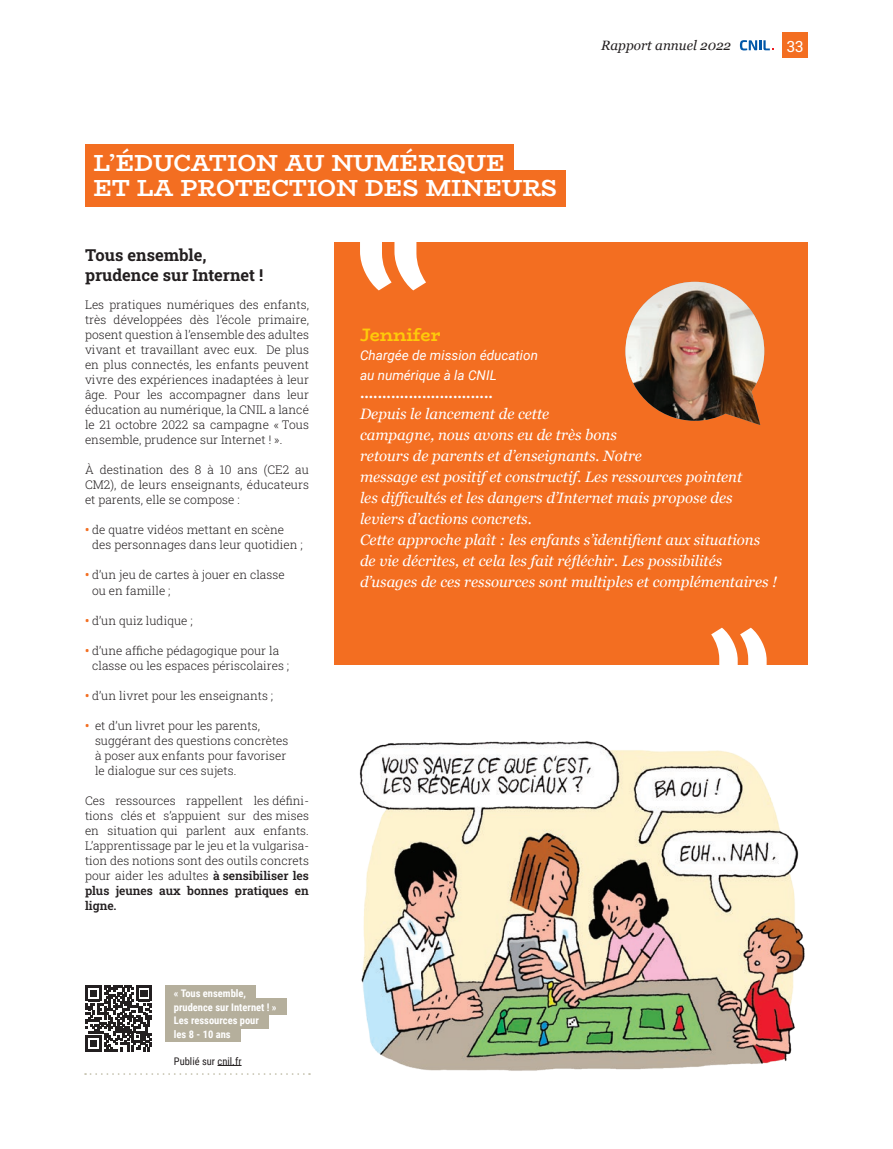
<style>
.page{position:relative;width:893px;height:1149px;background:#fff}
.page>*{position:absolute;margin:0;border:0;box-sizing:border-box;transform-origin:0 0}
.t1{font:700 23.25px/25.5px "Bio Rhyme";color:#fff}
.t2{font:700 18px "Bio Rhyme";color:#feca0a}
.t3{font:700 16.5px/19.5px "Roboto Slab";color:#231f20}
.t4{font:15.45px "Roboto Slab";color:#fff}
.t5{font:italic 15px/21px "Georgia";color:#fff}
.t6{font:italic 13.5px/19.5px "Roboto";color:#fff}
.t7{font:700 13.5px "Georgia";color:#fff}
.t8{font:italic 13.5px "Georgia";color:#231f20}
.t9{font:300 12px/15px "Roboto Slab";color:#231f20}
.t10{font:700 10.5px/13.5px "Roboto Condensed";color:#fff}
.t11{font:10.5px "Roboto Condensed";color:#231f20}
.s1{font-weight:700;color:#f36e21}
.s2{font-weight:600}
</style>
<div class="page">
<div style="left:782px;top:33px;width:26px;height:25px;background:#f36e21"></div>
<svg style="left:740px;top:40px;width:34px;height:10px"></svg>
<div style="left:85px;top:145px;width:428px;height:36px;background:#f36e21"></div>
<div style="left:85px;top:170px;width:481px;height:36px;background:#f36e21"></div>
<div style="left:334px;top:243px;width:474px;height:422px;background:#f36e21"></div>
<img style="left:359px;top:741px;width:446px;height:330px">
<svg style="left:360px;top:242px;width:66px;height:48px"></svg>
<svg style="left:711px;top:627px;width:56px;height:38px"></svg>
<img style="left:625px;top:282px;width:139px;height:143px">
<div style="left:165px;top:984px;width:91px;height:17px;background:#b5af9c"></div>
<div style="left:165px;top:998px;width:121px;height:17px;background:#b5af9c"></div>
<div style="left:165px;top:1011px;width:104px;height:17px;background:#b5af9c"></div>
<div style="left:165px;top:1025px;width:75px;height:17px;background:#b5af9c"></div>
<svg style="left:86px;top:985px;width:66px;height:66px"></svg>
<svg style="left:85px;top:1073px;width:225px;height:1px"></svg>
<h1 class="t1" style="left:94px;top:149px;width:465px">L’ÉDUCATION AU NUMÉRIQUE<br>ET LA PROTECTION DES MINEURS</h1>
<p class="t8" style="left:601px;top:38px;width:132px">Rapport annuel 2022</p>
<p class="t4" style="left:787px;top:36px;width:18px">33</p>
<h3 class="t3" style="left:85px;top:245px;width:180px">Tous ensemble, prudence sur Internet !</h3>
<p class="t9" style="left:85px;top:297px;width:225px;text-align:justify">Les pratiques numériques des enfants, très développées dès l’école primaire, posent question à l’ensemble des adultes vivant et travaillant avec eux. De plus en plus connectés, les enfants peuvent vivre des expériences inadaptées à leur âge. Pour les accompagner dans leur éducation au numérique, la CNIL a lancé le 21 octobre 2022 sa campagne « Tous ensemble, prudence sur Internet ! ».</p>
<p class="t9" style="left:85px;top:462px;width:225px;text-align:justify">À destination des 8 à 10 ans (CE2 au CM2), de leurs enseignants, éducateurs et parents, elle se compose :</p>
<p class="t9" style="left:92px;top:522px;width:212px;text-indent:-7px"><span class="s1">•</span> de quatre vidéos mettant en scène des personnages dans leur quotidien ;</p>
<p class="t9" style="left:92px;top:567px;width:194px;text-indent:-7px"><span class="s1">•</span> d’un jeu de cartes à jouer en classe ou en famille ;</p>
<p class="t9" style="left:85px;top:612px;width:109px"><span class="s1">•</span> d’un quiz ludique ;</p>
<p class="t9" style="left:92px;top:642px;width:199px;text-indent:-7px"><span class="s1">•</span> d’une affiche pédagogique pour la classe ou les espaces périscolaires ;</p>
<p class="t9" style="left:85px;top:687px;width:190px"><span class="s1">•</span> d’un livret pour les enseignants ;</p>
<p class="t9" style="left:95px;top:717px;width:195px;text-indent:-10px"><span class="s1">•</span> et d’un livret pour les parents, suggérant des questions concrètes à poser aux enfants pour favoriser le dialogue sur ces sujets.</p>
<p class="t9" style="left:85px;top:792px;width:225px;text-align:justify">Ces ressources rappellent les défini&shy;tions clés et s’appuient sur des mises en situation qui parlent aux enfants.<br>L’apprentissage par le jeu et la vulgarisa&shy;tion des notions sont des outils concrets pour aider les adultes <span class="s2">à sensibiliser les plus jeunes aux bonnes pratiques en ligne.</span></p>
<p class="t10" style="left:174px;top:985px;width:104px">« Tous ensemble, prudence sur Internet ! »<br>Les ressources pour<br>les 8 - 10 ans</p>
<p class="t11" style="left:174px;top:1053px;width:69px">Publié sur cnil.fr</p>
<h2 class="t2" style="left:360px;top:321px;width:82px">Jennifer</h2>
<p class="t6" style="left:360px;top:345px;width:179px">Chargée de mission éducation au numérique à la CNIL</p>
<p class="t7" style="left:360px;top:383px;width:134px">..............................</p>
<p class="t5" style="left:360px;top:403px;width:419px">Depuis le lancement de cette<br>campagne, nous avons eu de très bons<br>retours de parents et d’enseignants. Notre<br>message est positif et constructif. Les ressources pointent<br>les difficultés et les dangers d’Internet mais propose des leviers d’actions concrets.<br>Cette approche plaît : les enfants s’identifient aux situations de vie décrites, et cela les fait réfléchir. Les possibilités d’usages de ces ressources sont multiples et complémentaires !</p>
</div>
